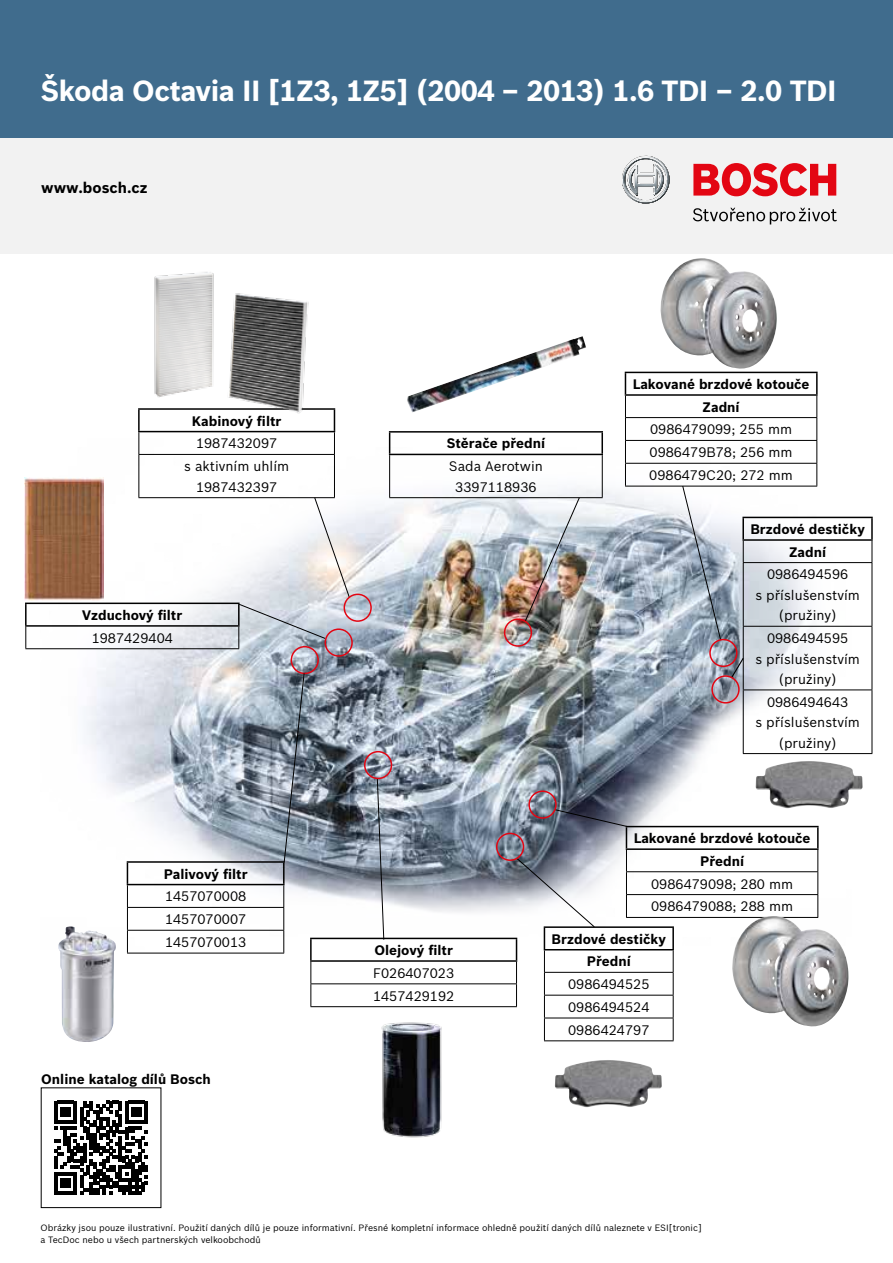
<style>
.page{position:relative;width:893px;height:1263px;background:#fff}
.page>*{position:absolute;margin:0;border:0;box-sizing:border-box;transform-origin:0 0}
.t1{font:700 28.5px "Bosch Sans";letter-spacing:-.02em;color:#fff}
.t2{font:700 15px "Bosch Sans";color:#000}
.t3{font:13.5px/22.8px "Bosch Sans";color:#000;text-align:center}
.t4{font:700 13.5px/22.6px "Bosch Sans";color:#000;text-align:center}
.t5{font:9px/12px "Bosch Sans";color:#000}
</style>
<div class="page">
<img style="left:41px;top:439px;width:811px;height:510px">
<div style="left:0;top:138px;width:893px;height:116px;background:#f0f0f0"></div>
<svg style="left:622px;top:156px;width:48px;height:48px"></svg>
<svg style="left:693px;top:208px;width:144px;height:16px"></svg>
<svg style="left:693px;top:163px;width:143px;height:33px"></svg>
<div style="left:0;top:0;width:893px;height:138px;background:#406c8d"></div>
<hr style="left:310px;top:983px;width:207px;height:1px;background:#000">
<svg style="left:310px;top:962px;width:1px;height:44px"></svg>
<hr style="left:310px;top:1006px;width:207px;height:1px;background:#000">
<hr style="left:310px;top:938px;width:207px;height:1px;background:#000">
<hr style="left:310px;top:939px;width:2px;height:21px;background:#000">
<hr style="left:310px;top:960px;width:207px;height:2px;background:#000">
<hr style="left:127px;top:907px;width:157px;height:1px;background:#000">
<hr style="left:127px;top:930px;width:157px;height:1px;background:#000">
<hr style="left:127px;top:953px;width:157px;height:1px;background:#000">
<hr style="left:127px;top:861px;width:158px;height:2px;background:#000">
<hr style="left:283px;top:863px;width:2px;height:21px;background:#000">
<hr style="left:127px;top:884px;width:158px;height:1px;background:#000">
<svg style="left:127px;top:863px;width:1px;height:90px"></svg>
<svg style="left:283px;top:885px;width:1px;height:68px"></svg>
<svg style="left:377px;top:777px;width:8px;height:163px"></svg>
<img style="left:524px;top:498px;width:56px;height:124px">
<svg style="left:682px;top:485px;width:39px;height:156px"></svg>
<svg style="left:730px;top:657px;width:15px;height:22px"></svg>
<div style="left:364px;top:751px;width:28px;height:28px;border:2px solid #e30613;border-radius:50%"></div>
<div style="left:528px;top:790px;width:29px;height:29px;border:2px solid #e30613;border-radius:50%"></div>
<div style="left:325px;top:628px;width:28px;height:29px;border:2px solid #e30613;border-radius:50%"></div>
<div style="left:291px;top:646px;width:28px;height:28px;border:2px solid #e30613;border-radius:50%"></div>
<div style="left:344px;top:594px;width:28px;height:28px;border:2px solid #e30613;border-radius:50%"></div>
<div style="left:504px;top:618px;width:28px;height:29px;border:2px solid #e30613;border-radius:50%"></div>
<div style="left:709px;top:639px;width:28px;height:28px;border:2px solid #e30613;border-radius:50%"></div>
<div style="left:711px;top:675px;width:29px;height:28px;border:2px solid #e30613;border-radius:50%"></div>
<div style="left:496px;top:833px;width:28px;height:28px;border:2px solid #e30613;border-radius:50%"></div>
<img style="left:756px;top:761px;width:107px;height:47px">
<img style="left:555px;top:1060px;width:107px;height:47px">
<svg style="left:283px;top:672px;width:22px;height:191px;background:#75828f"></svg>
<svg style="left:743px;top:541px;width:1px;height:21px"></svg>
<svg style="left:872px;top:541px;width:1px;height:21px"></svg>
<hr style="left:743px;top:562px;width:129px;height:1px;background:#000">
<hr style="left:743px;top:563px;width:1px;height:63px;background:#000">
<hr style="left:872px;top:563px;width:1px;height:63px;background:#000">
<hr style="left:743px;top:626px;width:129px;height:1px;background:#000">
<hr style="left:743px;top:627px;width:1px;height:62px;background:#000">
<hr style="left:872px;top:627px;width:1px;height:62px;background:#000">
<hr style="left:743px;top:689px;width:129px;height:1px;background:#000">
<hr style="left:743px;top:690px;width:1px;height:63px;background:#000">
<hr style="left:872px;top:690px;width:1px;height:63px;background:#000">
<hr style="left:743px;top:753px;width:129px;height:1px;background:#000">
<hr style="left:742px;top:517px;width:131px;height:1px;background:#000">
<hr style="left:742px;top:518px;width:2px;height:21px;background:#000">
<hr style="left:871px;top:518px;width:2px;height:21px;background:#000">
<hr style="left:742px;top:539px;width:131px;height:2px;background:#000">
<hr style="left:544px;top:972px;width:130px;height:1px;background:#000">
<hr style="left:544px;top:995px;width:130px;height:1px;background:#000">
<hr style="left:544px;top:1018px;width:130px;height:1px;background:#000">
<svg style="left:673px;top:950px;width:1px;height:90px"></svg>
<hr style="left:544px;top:1040px;width:130px;height:1px;background:#000">
<hr style="left:544px;top:926px;width:130px;height:2px;background:#000">
<hr style="left:672px;top:928px;width:2px;height:21px;background:#000">
<hr style="left:544px;top:949px;width:130px;height:1px;background:#000">
<hr style="left:625px;top:417px;width:192px;height:1px;background:#000">
<hr style="left:625px;top:440px;width:192px;height:1px;background:#000">
<hr style="left:625px;top:463px;width:192px;height:1px;background:#000">
<svg style="left:816px;top:396px;width:1px;height:90px"></svg>
<hr style="left:625px;top:486px;width:192px;height:1px;background:#000">
<hr style="left:625px;top:372px;width:193px;height:1px;background:#000">
<svg style="left:625px;top:373px;width:1px;height:113px"></svg>
<hr style="left:816px;top:373px;width:2px;height:21px;background:#000">
<hr style="left:625px;top:394px;width:193px;height:2px;background:#000">
<hr style="left:626px;top:871px;width:192px;height:1px;background:#000">
<hr style="left:626px;top:894px;width:192px;height:1px;background:#000">
<svg style="left:817px;top:850px;width:1px;height:66px"></svg>
<hr style="left:626px;top:917px;width:192px;height:1px;background:#000">
<hr style="left:626px;top:826px;width:193px;height:1px;background:#000">
<svg style="left:516px;top:809px;width:112px;height:231px"></svg>
<hr style="left:817px;top:827px;width:2px;height:21px;background:#000">
<hr style="left:626px;top:848px;width:193px;height:2px;background:#000">
<svg style="left:138px;top:432px;width:1px;height:22px"></svg>
<hr style="left:138px;top:454px;width:197px;height:1px;background:#000">
<hr style="left:138px;top:455px;width:1px;height:42px;background:#000">
<hr style="left:334px;top:455px;width:1px;height:42px;background:#000">
<hr style="left:138px;top:497px;width:197px;height:1px;background:#000">
<hr style="left:138px;top:408px;width:197px;height:2px;background:#000">
<hr style="left:138px;top:410px;width:2px;height:21px;background:#000">
<svg style="left:334px;top:410px;width:1px;height:44px"></svg>
<hr style="left:138px;top:431px;width:197px;height:1px;background:#000">
<svg style="left:25px;top:627px;width:1px;height:21px"></svg>
<svg style="left:238px;top:497px;width:112px;height:151px"></svg>
<hr style="left:25px;top:648px;width:214px;height:1px;background:#000">
<hr style="left:25px;top:603px;width:215px;height:1px;background:#000">
<hr style="left:25px;top:604px;width:2px;height:21px;background:#000">
<hr style="left:238px;top:604px;width:2px;height:21px;background:#000">
<hr style="left:25px;top:625px;width:215px;height:2px;background:#000">
<hr style="left:389px;top:455px;width:1px;height:42px;background:#000">
<hr style="left:602px;top:455px;width:1px;height:42px;background:#000">
<hr style="left:389px;top:497px;width:214px;height:1px;background:#000">
<hr style="left:389px;top:431px;width:214px;height:2px;background:#000">
<svg style="left:389px;top:433px;width:1px;height:21px"></svg>
<hr style="left:601px;top:433px;width:2px;height:21px;background:#000">
<hr style="left:389px;top:454px;width:214px;height:1px;background:#000">
<img style="left:138px;top:272px;width:174px;height:142px">
<img style="left:381px;top:1022px;width:61px;height:116px">
<img style="left:58px;top:926px;width:58px;height:116px">
<img style="left:24px;top:477px;width:80px;height:123px">
<img style="left:660px;top:258px;width:117px;height:111px">
<img style="left:407px;top:336px;width:179px;height:77px">
<svg style="left:54px;top:1101px;width:94px;height:94px"></svg>
<img style="left:724px;top:916px;width:126px;height:111px">
<h1 class="t1" style="left:41px;top:73px;width:797px">Škoda Octavia II [1Z3, 1Z5] (2004 – 2013) 1.6 TDI – 2.0 TDI</h1>
<p class="t2" style="left:41px;top:178px;width:108px">www.bosch.cz</p>
<p class="t4" style="left:192px;top:409px;width:91px">Kabinový filtr</p>
<p class="t3" style="left:184px;top:432px;width:107px">1987432097<br>s aktivním uhlím</p>
<p class="t3" style="left:196px;top:475px;width:83px">1987432397</p>
<p class="t4" style="left:82px;top:604px;width:101px">Vzduchový filtr</p>
<p class="t3" style="left:92px;top:626px;width:83px">1987429404</p>
<p class="t4" style="left:164px;top:862px;width:85px">Palivový filtr</p>
<p class="t3" style="left:165px;top:885px;width:83px;text-align:justify">1457070008<br>1457070007<br>1457070013</p>
<p class="t4" style="left:41px;top:1067px;width:171px">Online katalog dílů Bosch</p>
<p class="t4" style="left:447px;top:432px;width:100px">Stěrače přední</p>
<p class="t3" style="left:449px;top:456px;width:95px;line-height:20.4px">Sada Aerotwin<br>3397118936</p>
<p class="t4" style="left:633px;top:373px;width:178px">Lakované brzdové kotouče<br>Zadní</p>
<p class="t3" style="left:649px;top:418px;width:145px;text-align:justify">0986479099; 255 mm 0986479B78; 256 mm 0986479C20; 272 mm</p>
<p class="t4" style="left:750px;top:518px;width:116px">Brzdové destičky<br>Zadní</p>
<p class="t3" style="left:755px;top:564px;width:106px;line-height:20.4px">0986494596<br>s příslušenstvím (pružiny)</p>
<p class="t3" style="left:755px;top:628px;width:106px;line-height:20.4px">0986494595<br>s příslušenstvím (pružiny)</p>
<p class="t3" style="left:755px;top:691px;width:106px;line-height:20.4px">0986494643<br>s příslušenstvím (pružiny)</p>
<p class="t4" style="left:634px;top:827px;width:178px">Lakované brzdové kotouče<br>Přední</p>
<p class="t3" style="left:651px;top:872px;width:143px;text-align:left">0986479098; 280 mm<br>0986479088; 288 mm</p>
<p class="t4" style="left:374px;top:939px;width:80px">Olejový filtr</p>
<p class="t3" style="left:373px;top:961px;width:83px;text-align:left">F026407023<br>1457429192</p>
<p class="t4" style="left:552px;top:927px;width:116px">Brzdové destičky<br>Přední</p>
<p class="t3" style="left:568px;top:973px;width:83px;text-align:justify">0986494525<br>0986494524<br>0986424797</p>
<p class="t5" style="left:41px;top:1222px;width:663px">Obrázky jsou pouze ilustrativní. Použití daných dílů je pouze informativní. Přesné kompletní informace ohledně použití daných dílů naleznete v ESI[tronic] a TecDoc nebo u všech partnerských velkoobchodů</p>
</div>
